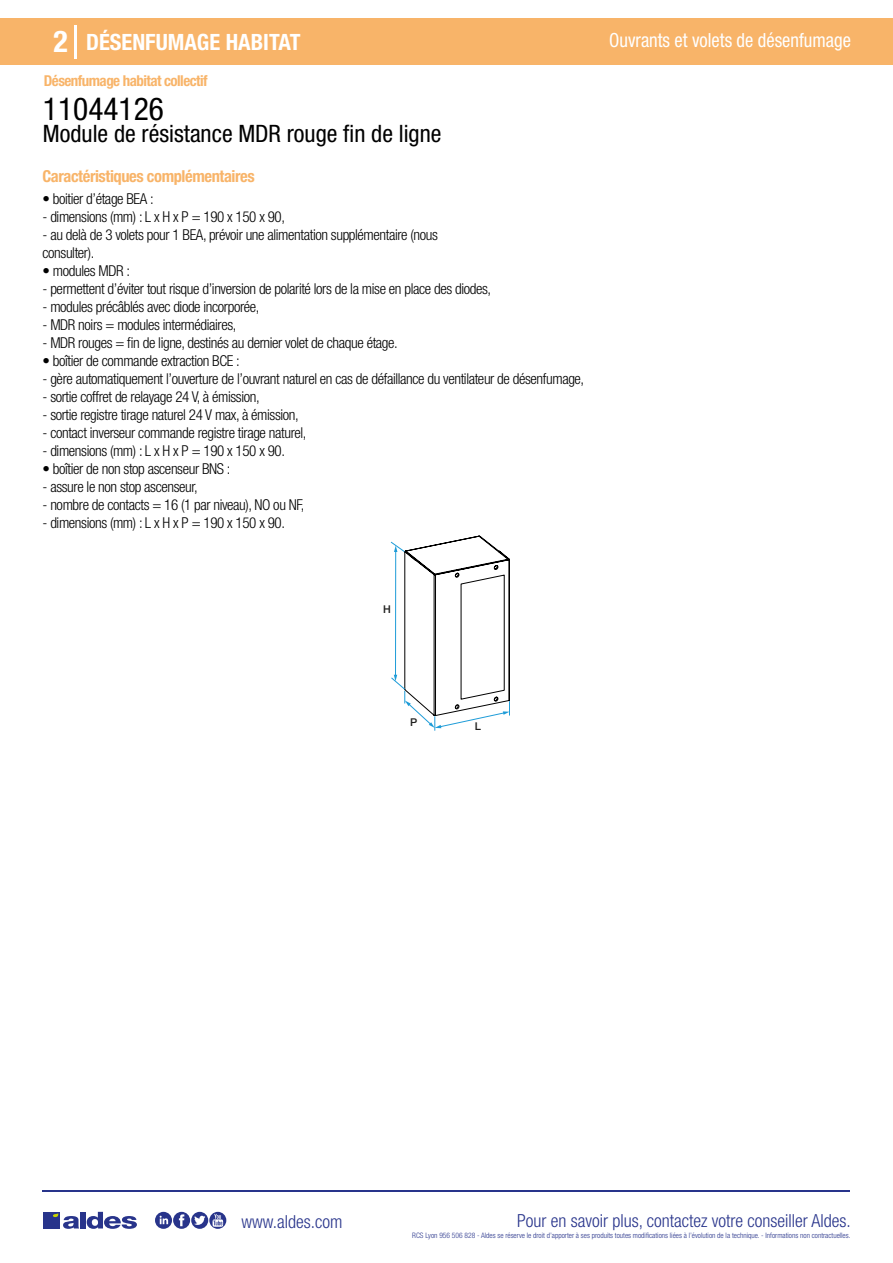
<style>
.page{position:relative;width:893px;height:1263px;background:#fff}
.page>*{position:absolute;margin:0;border:0;box-sizing:border-box;transform-origin:0 0}
.t1{font:condensed 31.5px "Helvetica Neue LT Std";color:#000}
.t2{font:700 condensed 30px "Helvetica Neue LT Std";color:#fff}
.t3{font:condensed 24px "Helvetica Neue LT Std";color:#000}
.t4{font:700 condensed 22.5px "Helvetica Neue LT Std";color:#fff}
.t5{font:condensed 19.5px "Helvetica Neue LT Std";color:#fff;scale:.95 1}
.t6{font:300 condensed 18px "Helvetica Neue";color:#28348b}
.t7{font:700 condensed 16.5px "Helvetica Neue LT Std";letter-spacing:-.025em;color:#f8b469}
.t8{font:300 condensed 15px/18px "Helvetica Neue LT Std";letter-spacing:-.025em;color:#000}
.t9{font:700 condensed 15px "Helvetica Neue LT Std";letter-spacing:-.035em;color:#f8b469}
.t10{font:500 10.8px "Helvetica Neue";color:#1e1e1c}
.t11{font:300 condensed 7.5px "Helvetica Neue";color:#28348b}
</style>
<div class="page">
<div style="left:0;top:18px;width:893px;height:46px;background:#f8b469"></div>
<hr style="left:74px;top:25px;width:2px;height:33px;background:#fff">
<hr style="left:43px;top:1190px;width:807px;height:1px;background:#28348b">
<svg style="left:155px;top:1212px;width:71px;height:17px"></svg>
<div style="left:43px;top:1212px;width:17px;height:16px;background:#28348b"></div>
<div style="left:80px;top:1212px;width:6px;height:16px;background:#28348b"></div>
<svg style="left:87px;top:1212px;width:50px;height:17px"></svg>
<svg style="left:53px;top:1213px;width:26px;height:16px"></svg>
<svg style="left:390px;top:536px;width:120px;height:195px"></svg>
<h2 class="t2" style="left:54px;top:24px;width:16px">2</h2>
<h3 class="t4" style="left:86px;top:28px;width:216px">DÉSENFUMAGE HABITAT</h3>
<h3 class="t5" style="left:609px;top:29px;width:256px">Ouvrants et volets de désenfumage</h3>
<p class="t9" style="left:44px;top:71px;width:165px">Désenfumage habitat collectif</p>
<h1 class="t1" style="left:43px;top:91px;width:122px">11044126</h1>
<h3 class="t3" style="left:43px;top:120px;width:400px">Module de résistance MDR rouge fin de ligne</h3>
<p class="t7" style="left:43px;top:166px;width:214px">Caractéristiques complémentaires</p>
<p class="t8" style="left:43px;top:190px;width:113px">• boitier d’étage BEA :</p>
<p class="t8" style="left:43px;top:208px;width:244px">- dimensions (mm) : L x H x P = 190 x 150 x 90,</p>
<p class="t8" style="left:43px;top:226px;width:397px">- au delà de 3 volets pour 1 BEA, prévoir une alimentation supplémentaire (nous consulter).</p>
<p class="t8" style="left:43px;top:262px;width:89px">• modules MDR :</p>
<p class="t8" style="left:43px;top:280px;width:450px">- permettent d’éviter tout risque d’inversion de polarité lors de la mise en place des diodes,</p>
<p class="t8" style="left:43px;top:298px;width:218px">- modules précâblés avec diode incorporée,</p>
<p class="t8" style="left:43px;top:316px;width:195px">- MDR noirs = modules intermédiaires,</p>
<p class="t8" style="left:43px;top:334px;width:357px">- MDR rouges = fin de ligne, destinés au dernier volet de chaque étage.</p>
<p class="t8" style="left:43px;top:352px;width:199px">• boîtier de commande extraction BCE :</p>
<p class="t8" style="left:43px;top:370px;width:543px">- gère automatiquement l’ouverture de l’ouvrant naturel en cas de défaillance du ventilateur de désenfumage,</p>
<p class="t8" style="left:43px;top:388px;width:219px">- sortie coffret de relayage 24 V, à émission,</p>
<p class="t8" style="left:43px;top:406px;width:258px">- sortie registre tirage naturel 24 V max, à émission,</p>
<p class="t8" style="left:43px;top:424px;width:265px">- contact inverseur commande registre tirage naturel,</p>
<p class="t8" style="left:43px;top:442px;width:244px">- dimensions (mm) : L x H x P = 190 x 150 x 90.</p>
<p class="t8" style="left:43px;top:460px;width:189px">• boîtier de non stop ascenseur BNS :</p>
<p class="t8" style="left:43px;top:478px;width:157px">- assure le non stop ascenseur,</p>
<p class="t8" style="left:43px;top:496px;width:263px">- nombre de contacts = 16 (1 par niveau), NO ou NF,</p>
<p class="t8" style="left:43px;top:514px;width:244px">- dimensions (mm) : L x H x P = 190 x 150 x 90.</p>
<p class="t10" style="left:383px;top:603px;width:9px">H</p>
<p class="t10" style="left:410px;top:715px;width:9px">P</p>
<p class="t10" style="left:475px;top:720px;width:8px">L</p>
<p class="t6" style="left:241px;top:1211px;width:102px">www.aldes.com</p>
<p class="t6" style="left:517px;top:1211px;width:335px">Pour en savoir plus, contactez votre conseiller Aldes.</p>
<p class="t11" style="left:412px;top:1230px;width:440px">RCS Lyon 956 506 828 - Aldes se réserve le droit d’apporter à ses produits toutes modifications liées à l’évolution de la technique. - Informations non contractuelles.</p>
</div>
